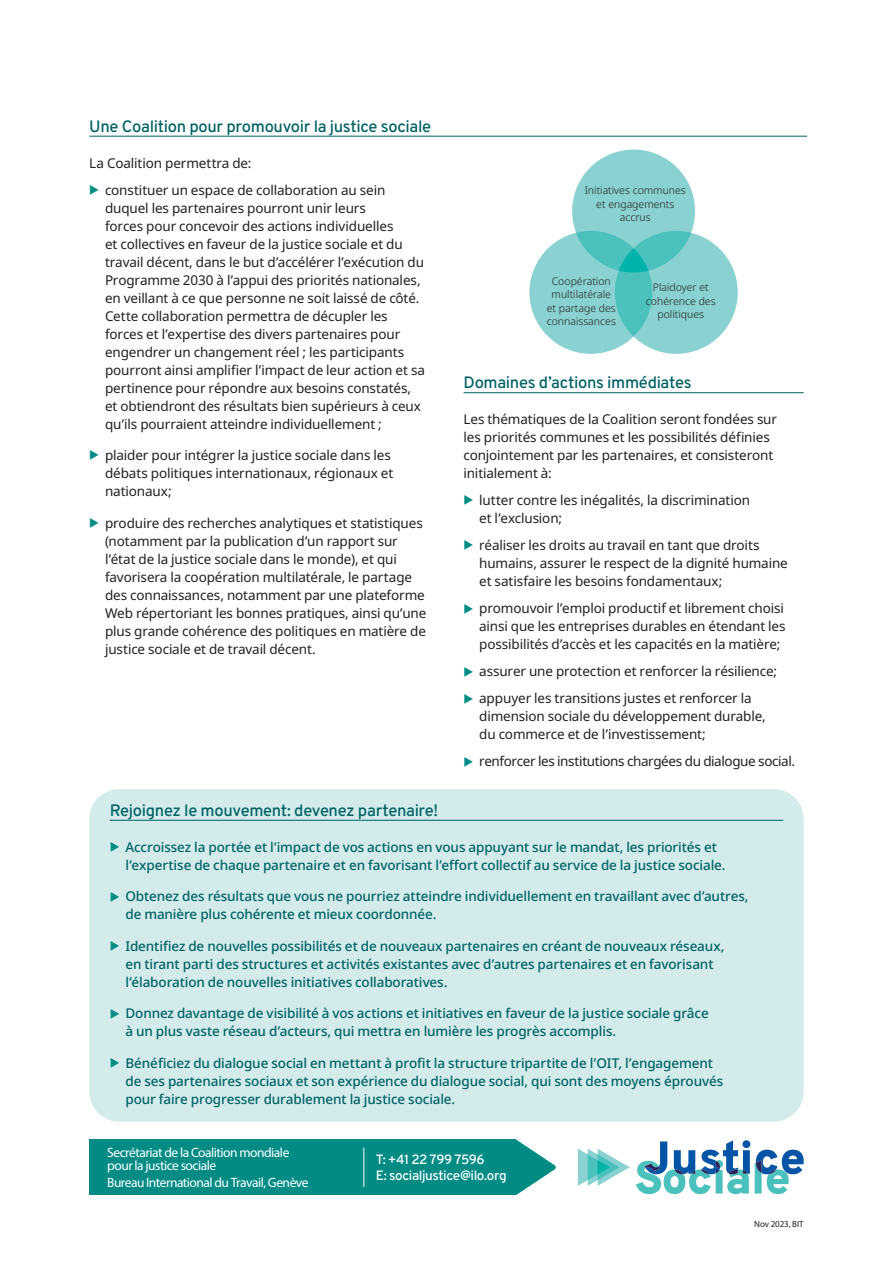
<style>
.page{position:relative;width:893px;height:1263px;background:#fff}
.page>*{position:absolute;margin:0;border:0;box-sizing:border-box;transform-origin:0 0}
.t1{font:500 16.5px "Overpass";letter-spacing:-.02em;color:#006165}
.t2{font:13.5px/18px "Noto Sans";letter-spacing:-.01em;color:#231f20}
.t3{font:500 13.5px/18px "Noto Sans";letter-spacing:-.01em;color:#006165}
.t4{font:13.5px/13.5px "Myriad Pro";letter-spacing:-.04em;color:#fff}
.t5{font:13.5px "Noto Sans";letter-spacing:-.03em;color:#231f20}
.t6{font:500 13.5px/16.5px "Overpass";letter-spacing:-.03em;color:#fff}
.t7{font:300 10.5px/13.5px "Noto Sans";color:#231f20;text-align:center}
.t8{font:9px "Myriad Pro";letter-spacing:-.005em;color:#231f20}
</style>
<div class="page">
<div style="left:89px;top:789px;width:715px;height:333px;background:#d3eceb;border-radius:30px"></div>
<hr style="left:463px;top:392px;width:341px;height:1px;background:#006165">
<div style="left:89px;top:1139px;width:467px;height:56px;background:#008c84"></div>
<hr style="left:110px;top:820px;width:673px;height:1px;background:#006165">
<hr style="left:89px;top:136px;width:718px;height:1px;background:#006165">
<div style="left:529px;top:231px;width:123px;height:123px;background:#89d2d1;border-radius:50%"></div>
<div style="left:615px;top:231px;width:123px;height:123px;background:#89d2d1;border-radius:50%"></div>
<div style="left:572px;top:150px;width:123px;height:122px;background:#89d2d1;border-radius:50%"></div>
<div style="left:615px;top:248px;width:37px;height:89px;background:#4ac1bd;border-radius:50%"></div>
<svg style="left:576px;top:231px;width:115px;height:41px"></svg>
<svg style="left:578px;top:1149px;width:52px;height:37px"></svg>
<svg style="left:636px;top:1140px;width:168px;height:54px"></svg>
<hr style="left:363px;top:1148px;width:1px;height:39px;background:#fff">
<p class="t1" style="left:89px;top:113px;width:343px">Une Coalition pour promouvoir la justice sociale</p>
<p class="t2" style="left:105px;top:149px;width:282px;line-height:27px;text-indent:-16px">La Coalition permettra de:<br>constituer un espace de collaboration au sein</p>
<p class="t2" style="left:105px;top:199px;width:322px">duquel les partenaires pourront unir leurs<br>forces pour concevoir des actions individuelles<br>et collectives en faveur de la justice sociale et du travail décent, dans le but d’accélérer l’exécution du Programme 2030 à l’appui des priorités nationales, en veillant à ce que personne ne soit laissé de côté.<br>Cette collaboration permettra de décupler les forces et l’expertise des divers partenaires pour engendrer un changement réel ; les participants pourront ainsi amplifier l’impact de leur action et sa pertinence pour répondre aux besoins constatés, et obtiendront des résultats bien supérieurs à ceux qu’ils pourraient atteindre individuellement ;</p>
<p class="t2" style="left:105px;top:446px;width:290px">plaider pour intégrer la justice sociale dans les débats politiques internationaux, régionaux et nationaux;</p>
<p class="t2" style="left:105px;top:514px;width:323px">produire des recherches analytiques et statistiques (notamment par la publication d’un rapport sur l’état de la justice sociale dans le monde), et qui favorisera la coopération multilatérale, le partage des connaissances, notamment par une plateforme Web répertoriant les bonnes pratiques, ainsi qu’une plus grande cohérence des politiques en matière de justice sociale et de travail décent.</p>
<p class="t7" style="left:585px;top:184px;width:103px">Initiatives communes et engagements accrus</p>
<p class="t7" style="left:547px;top:274px;width:71px">Coopération multilatérale et partage des connaissances</p>
<p class="t7" style="left:646px;top:281px;width:71px">Plaidoyer et cohérence des politiques</p>
<p class="t1" style="left:463px;top:369px;width:230px">Domaines d’actions immédiates</p>
<p class="t2" style="left:463px;top:410px;width:315px">Les thématiques de la Coalition seront fondées sur les priorités communes et les possibilités définies conjointement par les partenaires, et consisteront initialement à:</p>
<p class="t2" style="left:479px;top:491px;width:272px">lutter contre les inégalités, la discrimination et l’exclusion;</p>
<p class="t2" style="left:479px;top:536px;width:310px">réaliser les droits au travail en tant que droits humains, assurer le respect de la dignité humaine et satisfaire les besoins fondamentaux;</p>
<p class="t2" style="left:479px;top:599px;width:308px">promouvoir l’emploi productif et librement choisi ainsi que les entreprises durables en étendant les possibilités d’accès et les capacités en la matière;</p>
<p class="t2" style="left:479px;top:658px;width:299px;line-height:27px">assurer une protection et renforcer la résilience; appuyer les transitions justes et renforcer la</p>
<p class="t2" style="left:479px;top:707px;width:288px">dimension sociale du développement durable, du commerce et de l’investissement;</p>
<p class="t5" style="left:479px;top:752px;width:317px">renforcer les institutions chargées du dialogue social.</p>
<p class="t1" style="left:110px;top:797px;width:330px">Rejoignez le mouvement: devenez partenaire!</p>
<p class="t3" style="left:125px;top:838px;width:602px">Accroissez la portée et l’impact de vos actions en vous appuyant sur le mandat, les priorités et l’expertise de chaque partenaire et en favorisant l’effort collectif au service de la justice sociale.</p>
<p class="t3" style="left:125px;top:887px;width:625px">Obtenez des résultats que vous ne pourriez atteindre individuellement en travaillant avec d’autres, de manière plus cohérente et mieux coordonnée.</p>
<p class="t3" style="left:125px;top:937px;width:601px">Identifiez de nouvelles possibilités et de nouveaux partenaires en créant de nouveaux réseaux, en tirant parti des structures et activités existantes avec d’autres partenaires et en favorisant l’élaboration de nouvelles initiatives collaboratives.</p>
<p class="t3" style="left:125px;top:1004px;width:585px">Donnez davantage de visibilité à vos actions et initiatives en faveur de la justice sociale grâce à un plus vaste réseau d’acteurs, qui mettra en lumière les progrès accomplis.</p>
<p class="t3" style="left:125px;top:1054px;width:599px">Bénéficiez du dialogue social en mettant à profit la structure tripartite de l’OIT, l’engagement de ses partenaires sociaux et son expérience du dialogue social, qui sont des moyens éprouvés pour faire progresser durablement la justice sociale.</p>
<p class="t4" style="left:107px;top:1145px;width:184px">Secrétariat de la Coalition mondiale pour la justice sociale</p>
<p class="t4" style="left:107px;top:1175px;width:203px">Bureau International du Travail, Genève</p>
<p class="t6" style="left:376px;top:1150px;width:132px">T: +41 22 799 7596<br>E: socialjustice@ilo.org</p>
<p class="t8" style="left:754px;top:1218px;width:51px">Nov 2023, BIT</p>
</div>
